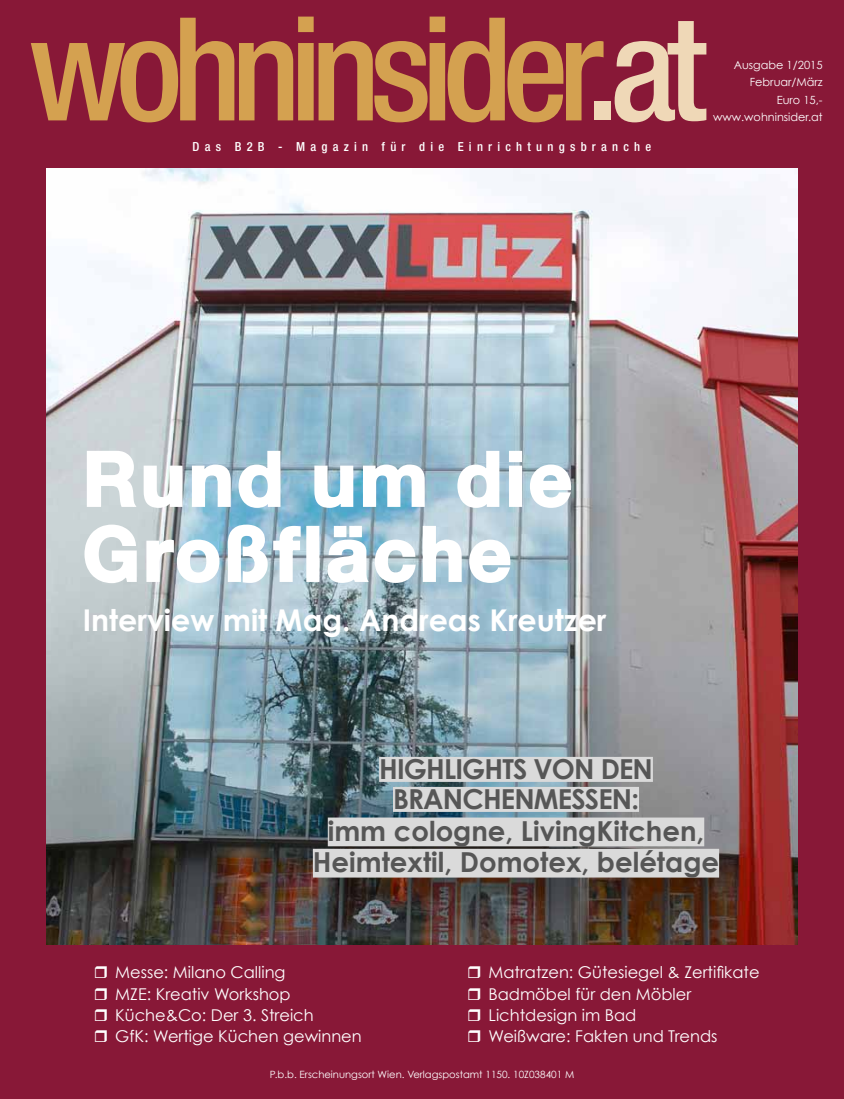
<style>
.page{position:relative;width:844px;height:1099px;background:#fff}
.page>*{position:absolute;margin:0;border:0;box-sizing:border-box;transform-origin:0 0}
.t1{font:500 condensed 143.75px "Helvetica Neue LT Pro";letter-spacing:-.07em;color:#d4a150}
.t2{font:700 75px/75px "Helvetica Neue";letter-spacing:.05em;color:#fff}
.t3{font:700 30px "Century Gothic";color:#fff}
.t4{font:700 27.5px/30.9px "Century Gothic";letter-spacing:-.03em;color:#565656;text-align:center}
.t5{font:16.25px/21.2px "Century Gothic";color:#fff}
.t6{font:500 condensed 12.5px "Helvetica Neue LT Pro";letter-spacing:.42em;color:#fff}
.t7{font:11.25px/17.5px "Century Gothic";color:#fff;text-align:right}
.t8{font:10px "Century Gothic";color:#fff}
.s1{color:#efd8b7}
</style>
<div class="page">
<div style="left:0;top:0;width:843px;height:1098px;background:#881837"></div>
<img style="left:46px;top:168px;width:751px;height:776px">
<svg style="left:85px;top:449px;width:99px;height:60px;background:#d0d6d8"></svg>
<svg style="left:190px;top:449px;width:92px;height:60px;background:#a8c9d9"></svg>
<svg style="left:313px;top:464px;width:41px;height:45px;background:#9fc7d8"></svg>
<svg style="left:361px;top:463px;width:65px;height:45px;background:#96c2d4"></svg>
<svg style="left:456px;top:449px;width:44px;height:60px;background:#bcd0da"></svg>
<svg style="left:507px;top:449px;width:65px;height:60px;background:#bacfd9"></svg>
<svg style="left:83px;top:523px;width:55px;height:61px;background:#d4dcdd"></svg>
<svg style="left:145px;top:523px;width:157px;height:61px;background:#b3cad5"></svg>
<div style="left:306px;top:526px;width:13px;height:56px;border:2px solid #fff"></div>
<svg style="left:325px;top:524px;width:187px;height:60px;background:#bbd0da"></svg>
<div style="left:379px;top:756px;width:273px;height:25px;background:#dadada"></div>
<div style="left:393px;top:786px;width:246px;height:25px;background:#dadada"></div>
<div style="left:328px;top:817px;width:376px;height:29px;background:#dadada"></div>
<div style="left:313px;top:848px;width:406px;height:29px;background:#dadada"></div>
<h1 class="t1" style="left:29px;top:-16px;width:679px">wohninsider<span class="s1">.at</span></h1>
<p class="t6" style="left:192px;top:139px;width:460px">Das B2B - Magazin für die Einrichtungsbranche</p>
<p class="t7" style="left:713px;top:56px;width:111px">Ausgabe 1/2015<br>Februar/März<br>Euro 15,- www.wohninsider.at</p>
<h2 class="t2" style="left:83px;top:439px;width:490px">Rund um die<br>Großfläche</h2>
<h3 class="t3" style="left:83px;top:601px;width:525px">Interview mit Mag. Andreas Kreutzer</h3>
<h3 class="t4" style="left:313px;top:753px;width:407px">High lights von den<br>Branch enmessen:<br>imm cologne, LivingKitchen,<br>Heimtextil, Domotex, belétage</h3>
<p class="t5" style="left:115px;top:961px;width:248px">Messe: Milano Calling<br>MZE: Kreativ Workshop<br>Küche&amp;Co: Der 3. Streich<br>GfK: Wertige Küchen gewinnen</p>
<p class="t5" style="left:488px;top:961px;width:272px">Matratzen: Gütesiegel &amp; Zertifikate<br>Badmöbel für den Möbler<br>Lichtdesign im Bad<br>Weißware: Fakten und Trends</p>
<p class="t8" style="left:270px;top:1068px;width:306px">P.b.b. Erscheinungsort Wien. Verlagspostamt 1150. 10Z038401 M</p>
</div>
